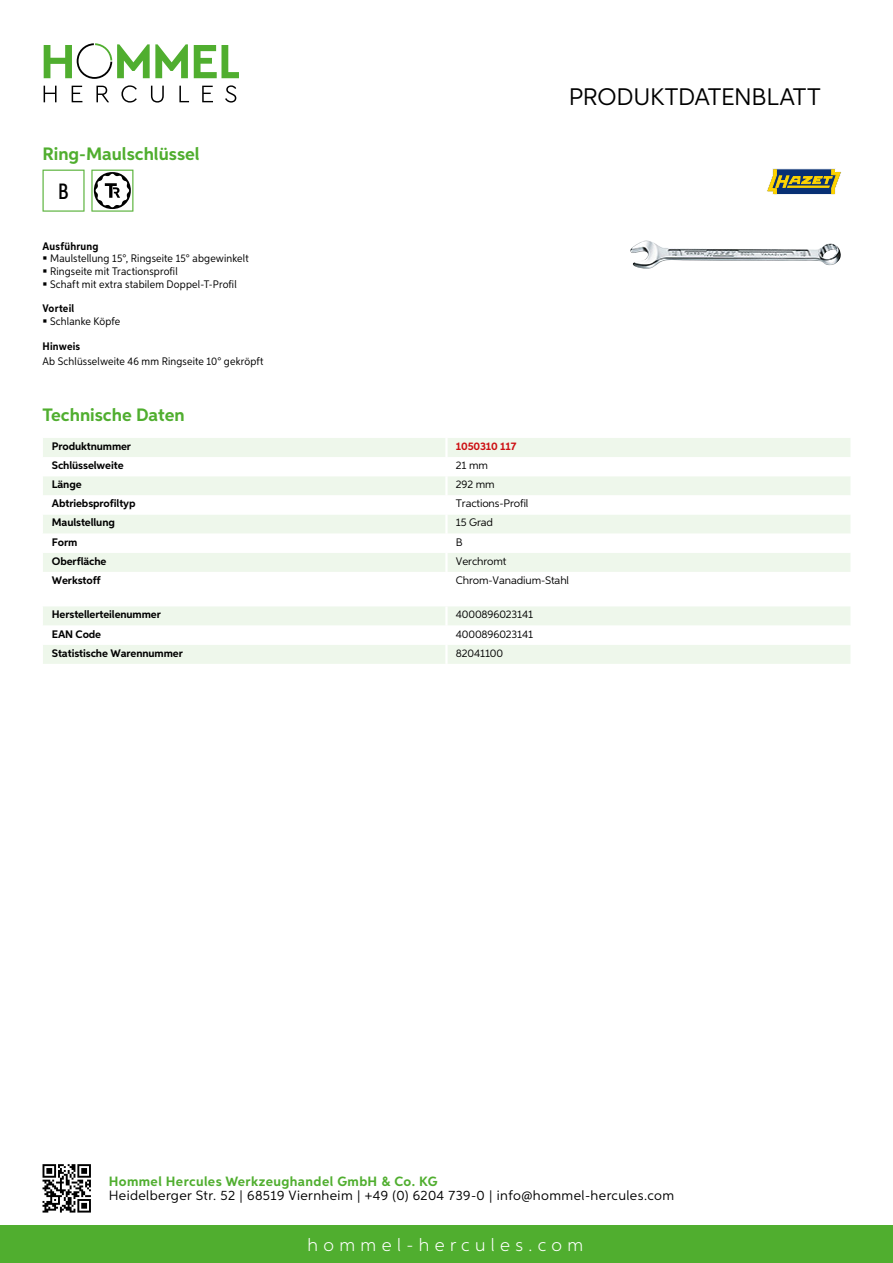
<style>
.page{position:relative;width:893px;height:1263px;background:#fff}
.page>*{position:absolute;margin:0;border:0;box-sizing:border-box;transform-origin:0 0}
.t1{font:24px "Aspira";letter-spacing:-.01em;color:#000}
.t2{font:500 22.2px "Aspira XX Nar";color:#000}
.t3{font:700 18px "Aspira";color:#50ae2f}
.t4{font:300 18px "Aspira";letter-spacing:.3em;color:#fff}
.t5{font:13.5px "Aspira";letter-spacing:.03em;color:#000}
.t6{font:700 13.5px "Aspira";letter-spacing:.03em;color:#50ae2f}
.t7{font:10.95px/12.8px "Aspira Nar";letter-spacing:.015em;color:#000}
.t8{font:700 10.95px "Aspira";letter-spacing:-.01em;color:#000}
.t9{font:10.95px "Aspira";letter-spacing:-.01em;color:#000}
.t10{font:700 10.95px "Aspira Nar";letter-spacing:.02em;color:#000}
.t11{font:700 10.95px "Aspira";letter-spacing:-.01em;color:#cd1013}
</style>
<div class="page">
<div style="left:0;top:1226px;width:893px;height:37px;background:#50ae2f"></div>
<svg style="left:43px;top:1164px;width:48px;height:48px"></svg>
<svg style="left:194px;top:45px;width:45px;height:33px"></svg>
<svg style="left:44px;top:43px;width:144px;height:36px"></svg>
<svg style="left:44px;top:86px;width:13px;height:16px"></svg>
<svg style="left:72px;top:86px;width:10px;height:16px"></svg>
<svg style="left:96px;top:86px;width:13px;height:16px"></svg>
<svg style="left:121px;top:85px;width:16px;height:18px"></svg>
<svg style="left:151px;top:86px;width:13px;height:17px"></svg>
<svg style="left:179px;top:86px;width:10px;height:16px"></svg>
<svg style="left:202px;top:86px;width:11px;height:16px"></svg>
<svg style="left:225px;top:85px;width:11px;height:18px"></svg>
<div style="left:43px;top:438px;width:807px;height:19px;background:#eef7eb"></div>
<svg style="left:43px;top:476px;width:807px;height:96px;fill:#eef7eb"></svg>
<hr style="left:445px;top:438px;width:3px;height:19px;background:#fff">
<hr style="left:445px;top:476px;width:3px;height:19px;background:#fff">
<hr style="left:445px;top:495px;width:3px;height:19px;background:#fff">
<hr style="left:445px;top:514px;width:3px;height:20px;background:#fff">
<hr style="left:445px;top:534px;width:3px;height:19px;background:#fff">
<hr style="left:445px;top:553px;width:3px;height:19px;background:#fff">
<svg style="left:43px;top:606px;width:807px;height:58px"></svg>
<hr style="left:445px;top:645px;width:3px;height:19px;background:#fff">
<svg style="left:43px;top:170px;width:42px;height:42px"></svg>
<svg style="left:91px;top:170px;width:42px;height:42px"></svg>
<img style="left:630px;top:240px;width:211px;height:29px">
<svg style="left:767px;top:168px;width:75px;height:27px"></svg>
<h3 class="t3" style="left:43px;top:142px;width:159px">Ring-Maulschlüssel</h3>
<h2 class="t2" style="left:58px;top:178px;width:12px">B</h2>
<p class="t10" style="left:43px;top:239px;width:58px">Ausführung</p>
<p class="t7" style="left:50px;top:252px;width:200px">Maulstellung 15°, Ringseite 15° abgewinkelt<br>Ringseite mit Tractionsprofil<br>Schaft mit extra stabilem Doppel-T-Profil</p>
<p class="t10" style="left:43px;top:302px;width:33px">Vorteil</p>
<p class="t7" style="left:50px;top:315px;width:72px">Schlanke Köpfe</p>
<p class="t10" style="left:43px;top:340px;width:39px">Hinweis</p>
<p class="t7" style="left:43px;top:355px;width:222px">Ab Schlüsselweite 46 mm Ringseite 10° gekröpft</p>
<h1 class="t1" style="left:569px;top:82px;width:253px">Produktdatenblatt</h1>
<h3 class="t3" style="left:43px;top:404px;width:144px">Technische Daten</h3>
<p class="t8" style="left:52px;top:439px;width:81px">Produktnummer</p>
<p class="t11" style="left:456px;top:439px;width:62px">1050310 117</p>
<p class="t8" style="left:52px;top:458px;width:73px">Schlüsselweite</p>
<p class="t9" style="left:456px;top:459px;width:34px">21 mm</p>
<p class="t8" style="left:52px;top:478px;width:31px">Länge</p>
<p class="t9" style="left:456px;top:478px;width:40px">292 mm</p>
<p class="t8" style="left:52px;top:497px;width:85px">Abtriebsprofiltyp</p>
<p class="t9" style="left:456px;top:497px;width:74px">Tractions-Profil</p>
<p class="t8" style="left:52px;top:516px;width:65px">Maulstellung</p>
<p class="t9" style="left:456px;top:516px;width:39px">15 Grad</p>
<p class="t8" style="left:52px;top:535px;width:27px">Form</p>
<p class="t9" style="left:456px;top:535px;width:7px">B</p>
<p class="t8" style="left:52px;top:554px;width:56px">Oberfläche</p>
<p class="t9" style="left:456px;top:554px;width:52px">Verchromt</p>
<p class="t8" style="left:52px;top:573px;width:50px">Werkstoff</p>
<p class="t9" style="left:456px;top:573px;width:115px">Chrom-Vanadium-Stahl</p>
<p class="t8" style="left:52px;top:608px;width:111px">Herstellerteilenummer</p>
<p class="t9" style="left:456px;top:608px;width:79px">4000896023141</p>
<p class="t8" style="left:52px;top:627px;width:51px">EAN Code</p>
<p class="t9" style="left:456px;top:627px;width:79px">4000896023141</p>
<p class="t8" style="left:52px;top:646px;width:132px">Statistische Warennummer</p>
<p class="t9" style="left:456px;top:646px;width:49px">82041100</p>
<p class="t6" style="left:109px;top:1172px;width:330px">Hommel Hercules Werkzeughandel GmbH &amp; Co. KG</p>
<p class="t5" style="left:109px;top:1187px;width:567px">Heidelberger Str. 52 | 68519 Viernheim | +49 (0) 6204 739-0 | info@hommel-hercules.com</p>
<h3 class="t4" style="left:307px;top:1234px;width:277px">hommel-hercules.com</h3>
</div>
